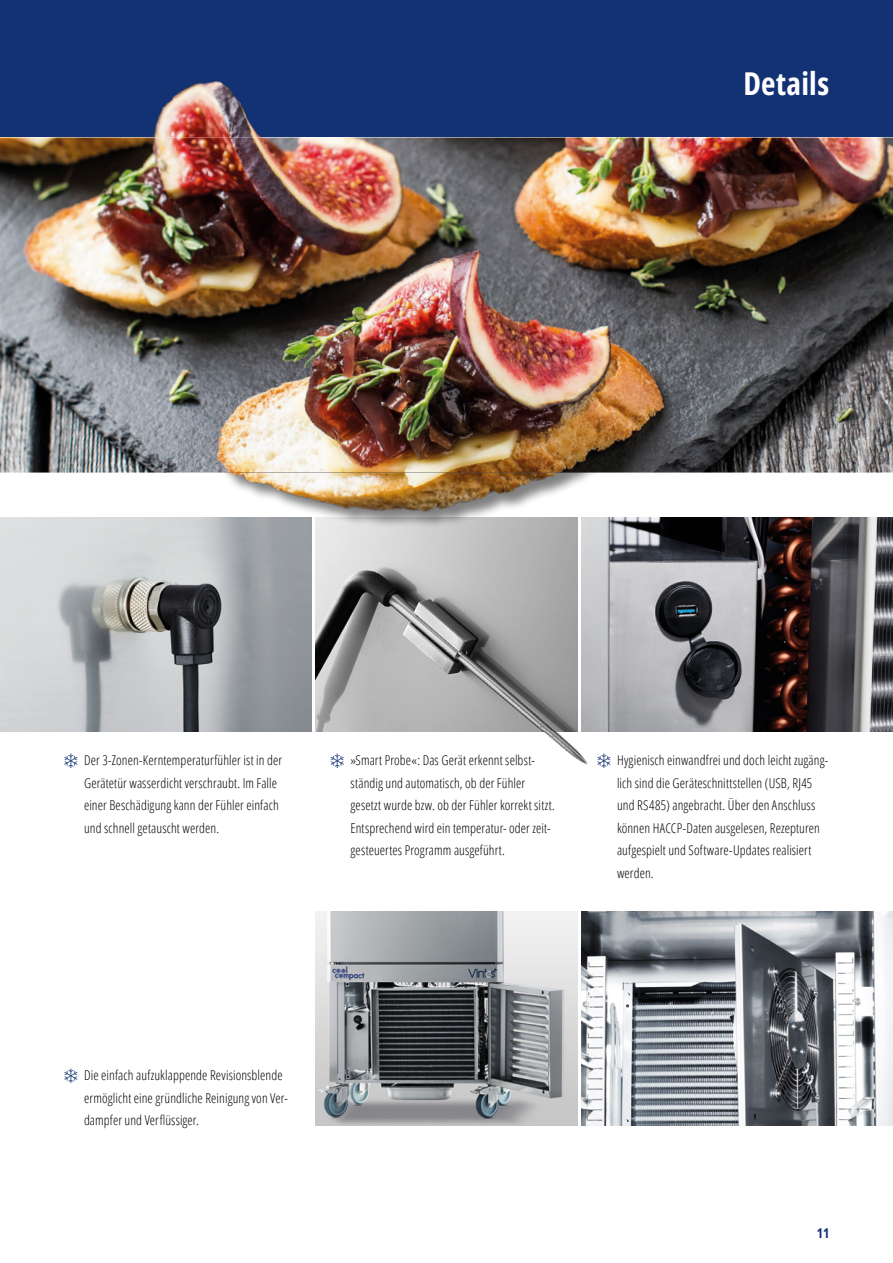
<style>
.page{position:relative;width:893px;height:1263px;background:#fff}
.page>*{position:absolute;margin:0;border:0;box-sizing:border-box;transform-origin:0 0}
.t1{font:700 31.5px "Open Sans Condensed";letter-spacing:.01em;color:#fff}
.t2{font:300 condensed 13.5px/22.5px "Open Sans";letter-spacing:.01em;color:#000}
.t3{font:700 13.5px "Open Sans Condensed";color:#123274}
</style>
<div class="page">
<div style="left:0;top:0;width:893px;height:138px;background:#123274"></div>
<img style="left:0;top:529px;width:311px;height:202px">
<img style="left:315px;top:529px;width:263px;height:202px">
<img style="left:582px;top:529px;width:311px;height:202px">
<img style="left:317px;top:731px;width:293px;height:34px">
<img style="left:0;top:138px;width:893px;height:391px">
<img style="left:315px;top:911px;width:263px;height:214px">
<img style="left:582px;top:911px;width:311px;height:214px">
<img style="left:0;top:81px;width:398px;height:57px">
<div style="left:218px;top:473px;width:477px;height:56px;background:#000;opacity:.5"></div>
<svg style="left:331px;top:753px;width:13px;height:12px"></svg>
<svg style="left:597px;top:753px;width:13px;height:12px"></svg>
<h1 class="t1" style="left:743px;top:62px;width:87px">Details</h1>
<p class="t2" style="left:84px;top:748px;width:200px">Der 3-Zonen-Kerntemperaturfühler ist in der Gerätetür wasserdicht verschraubt. Im Falle einer Beschädigung kann der Fühler einfach und schnell getauscht werden.</p>
<p class="t2" style="left:350px;top:748px;width:206px">»Smart Probe«: Das Gerät erkennt selbst&shy;ständig und automatisch, ob der Fühler gesetzt wurde bzw. ob der Fühler korrekt sitzt.<br>Entsprechend wird ein temperatur- oder zeit&shy;gesteuertes Programm ausgeführt.</p>
<p class="t2" style="left:617px;top:748px;width:213px">Hygienisch einwandfrei und doch leicht zugäng&shy;lich sind die Geräteschnittstellen (USB, RJ45 und RS485) angebracht. Über den Anschluss können HACCP-Daten ausgelesen, Rezepturen aufgespielt und Software-Updates realisiert werden.</p>
<p class="t2" style="left:84px;top:1063px;width:205px">Die einfach aufzuklappende Revisionsblende ermöglicht eine gründliche Reinigung von Ver&shy;dampfer und Verflüssiger.</p>
<p class="t3" style="left:817px;top:1223px;width:14px">11</p>
</div>
